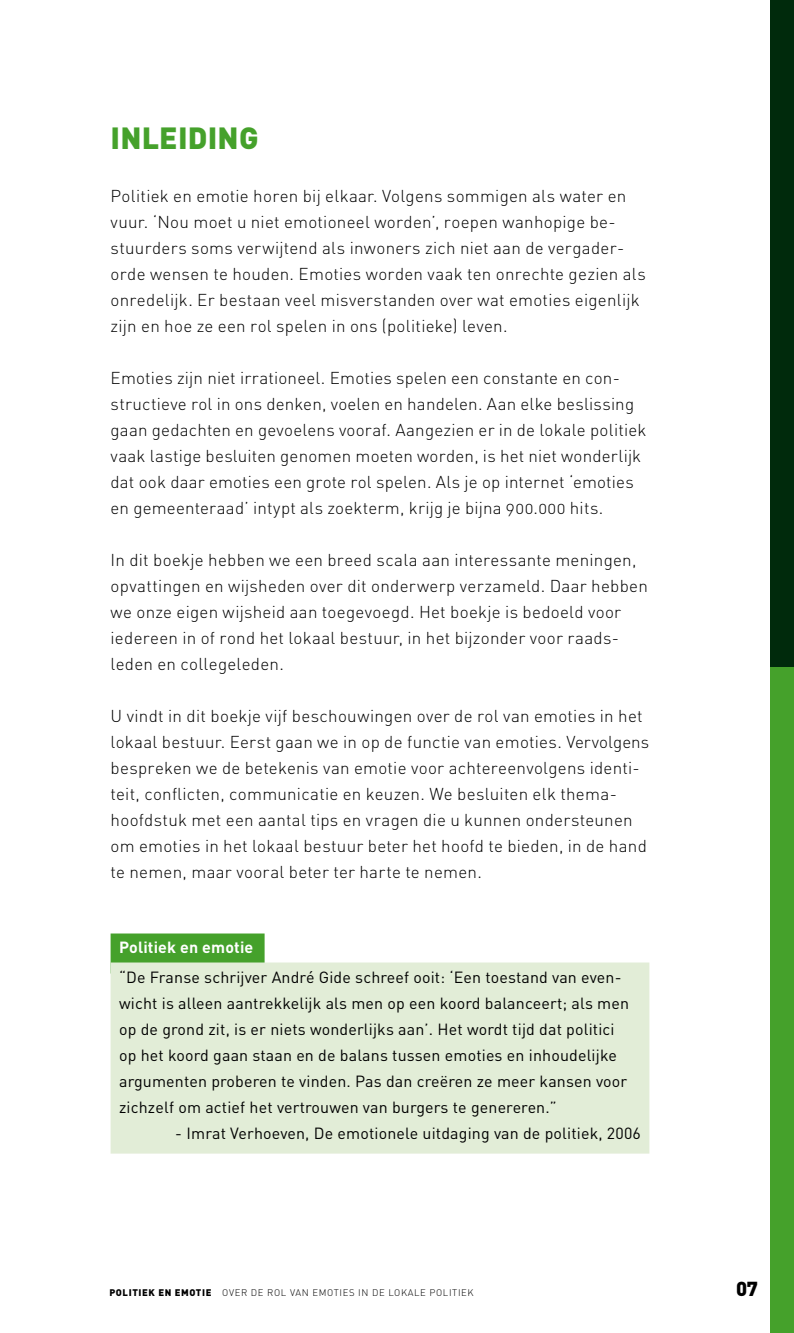
<style>
.page{position:relative;width:794px;height:1333px;background:#fff}
.page>*{position:absolute;margin:0;border:0;box-sizing:border-box;transform-origin:0 0}
.t1{font:900 30.2px "DIN";letter-spacing:.005em;color:#45a12b}
.t2{font:900 20px "DIN";color:#000}
.t3{font:17px/26px "DIN Light Alternate";letter-spacing:.015em;color:#000}
.t4{font:16px/26px "DIN";letter-spacing:.01em;color:#000}
.t5{font:700 16px "DIN";letter-spacing:.01em;color:#fff}
.t6{font:300 9.6px "DIN";letter-spacing:.065em;color:#000}
.s1{font-weight:900}
</style>
<div class="page">
<div style="left:770px;top:666px;width:24px;height:666px;background:#45a12b"></div>
<div style="left:770px;top:0;width:24px;height:666px;background:#002a0c"></div>
<div style="left:111px;top:933px;width:154px;height:40px;background:#45a12b"></div>
<div style="left:111px;top:962px;width:538px;height:191px;background:#e2edd7"></div>
<h1 class="t1" style="left:111px;top:118px;width:150px">INLEIDING</h1>
<p class="t3" style="left:111px;top:183px;width:537px">Politiek en emotie horen bij elkaar. Volgens sommigen als water en vuur. ‘Nou moet u niet emotioneel worden’, roepen wanhopige be&shy;stuurders soms verwijtend als inwoners zich niet aan de vergader&shy;orde wensen te houden. Emoties worden vaak ten onrechte gezien als onredelijk. Er bestaan veel misverstanden over wat emoties eigenlijk zijn en hoe ze een rol spelen in ons (politieke) leven.</p>
<p class="t3" style="left:111px;top:365px;width:537px">Emoties zijn niet irrationeel. Emoties spelen een constante en con&shy;structieve rol in ons denken, voelen en handelen. Aan elke beslissing gaan gedachten en gevoelens vooraf. Aangezien er in de lokale politiek vaak lastige besluiten genomen moeten worden, is het niet wonderlijk dat ook daar emoties een grote rol spelen. Als je op internet ‘emoties en gemeenteraad’ intypt als zoekterm, krijg je bijna 900.000 hits.</p>
<p class="t3" style="left:111px;top:547px;width:539px">In dit boekje hebben we een breed scala aan interessante meningen, opvattingen en wijsheden over dit onderwerp verzameld. Daar hebben we onze eigen wijsheid aan toegevoegd. Het boekje is bedoeld voor iedereen in of rond het lokaal bestuur, in het bijzonder voor raads&shy;leden en collegeleden.</p>
<p class="t3" style="left:111px;top:703px;width:540px">U vindt in dit boekje vijf beschouwingen over de rol van emoties in het lokaal bestuur. Eerst gaan we in op de functie van emoties. Vervolgens bespreken we de betekenis van emotie voor achtereenvolgens identi&shy;teit, conflicten, communicatie en keuzen. We besluiten elk thema&shy;hoofdstuk met een aantal tips en vragen die u kunnen ondersteunen om emoties in het lokaal bestuur beter het hoofd te bieden, in de hand te nemen, maar vooral beter ter harte te nemen.</p>
<p class="t5" style="left:119px;top:936px;width:136px">Politiek en emotie</p>
<p class="t4" style="left:119px;top:963px;width:511px">“De Franse schrijver André Gide schreef ooit: ‘Een toestand van even&shy;wicht is alleen aantrekkelijk als men op een koord balanceert; als men op de grond zit, is er niets wonderlijks aan’. Het wordt tijd dat politici op het koord gaan staan en de balans tussen emoties en inhoudelijke argumenten proberen te vinden. Pas dan creëren ze meer kansen voor zichzelf om actief het vertrouwen van burgers te genereren.”</p>
<p class="t4" style="left:175px;top:1119px;width:467px">- Imrat Verhoeven, De emotionele uitdaging van de politiek, 2006</p>
<p class="t6" style="left:109px;top:1286px;width:366px"><span class="s1">POLITIEK EN EMOTIE</span> OVER DE RO L VAN EMOTIES IN DE LO KALE PO LITIEK</p>
<p class="t2" style="left:736px;top:1275px;width:23px">07</p>
</div>
